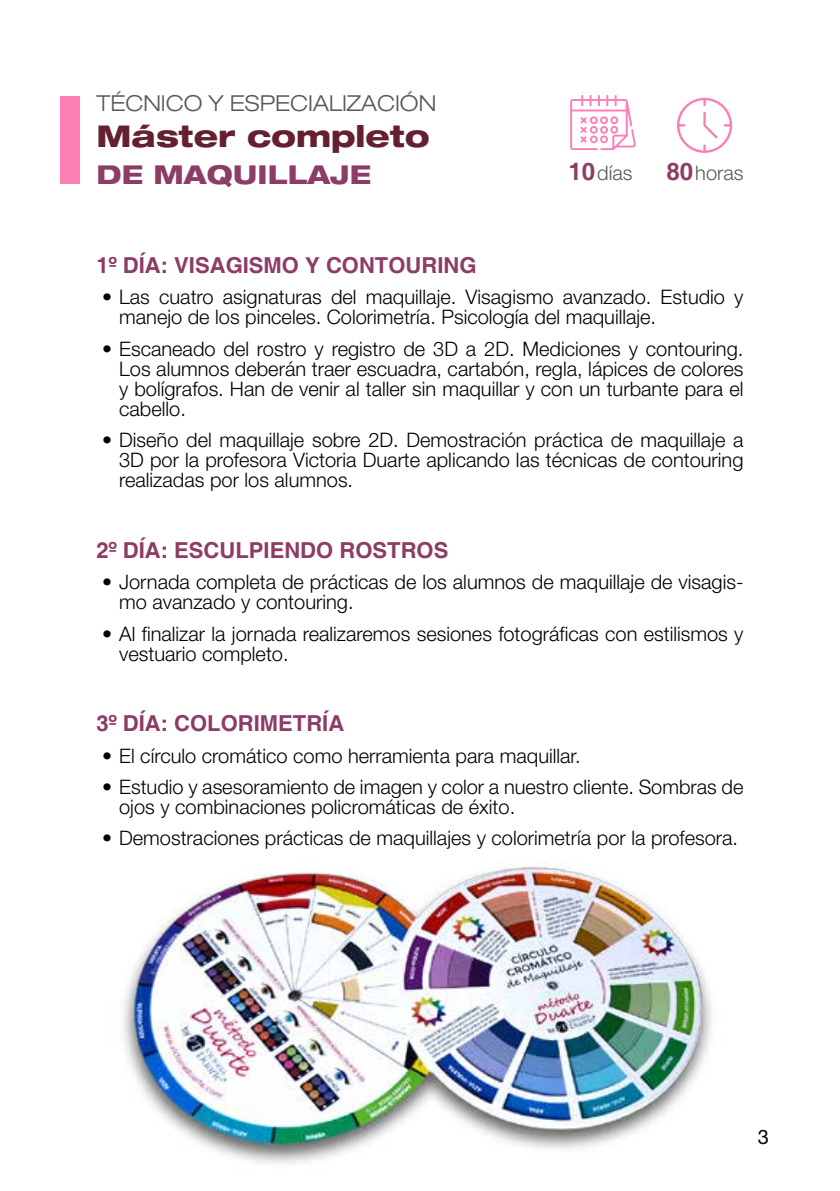
<style>
.page{position:relative;width:840px;height:1191px;background:#fff}
.page>*{position:absolute;margin:0;border:0;box-sizing:border-box;transform-origin:0 0}
.t1{font:800 expanded 30px "Helvetica Neue";color:#642030}
.t2{font:800 expanded 26px "Helvetica Neue";letter-spacing:.01em;color:#8d3c66}
.t3{font:700 22px "Helvetica";color:#8d3c66}
.t4{font:300 expanded 22px "Helvetica Neue";color:#575756}
.t5{font:300 20px/20px "Helvetica Neue";color:#000}
.t6{font:300 20px "Helvetica Neue";color:#575756}
.t7{font:20px "Helvetica Neue";color:#000}
.s1{font-family:"Helvetica";font-weight:700;font-size:24px;color:#8d3c66}
</style>
<div class="page">
<svg style="left:570px;top:95px;width:65px;height:55px"></svg>
<svg style="left:677px;top:98px;width:54px;height:55px"></svg>
<img style="left:123px;top:866px;width:589px;height:298px">
<div style="left:60px;top:96px;width:20px;height:87px;background:#fb7fb5"></div>
<p class="t4" style="left:96px;top:90px;width:341px">TÉCNICO Y ESPECIALIZACIÓN</p>
<h1 class="t1" style="left:96px;top:117px;width:334px">Máster completo</h1>
<h2 class="t2" style="left:96px;top:158px;width:276px">DE MAQUILLAJE</h2>
<p class="t6" style="left:568px;top:161px;width:66px"><span class="s1">10</span>días</p>
<p class="t6" style="left:666px;top:161px;width:79px"><span class="s1">80</span>horas</p>
<p class="t3" style="left:96px;top:252px;width:381px">1º DÍA: VISAGISMO Y CONTOURING</p>
<p class="t5" style="left:119px;top:287px;width:625px;text-indent:-17px">• Las cuatro asignaturas del maquillaje. Visagismo avanzado. Estudio y manejo de los pinceles. Colorimetría. Psicología del maquillaje.</p>
<p class="t5" style="left:119px;top:338px;width:625px;text-align:justify;text-indent:-17px">• Escaneado del rostro y registro de 3D a 2D. Mediciones y contouring.<br>Los alumnos deberán traer escuadra, cartabón, regla, lápices de colores y bolígrafos. Han de venir al taller sin maquillar y con un turbante para el cabello.</p>
<p class="t5" style="left:119px;top:430px;width:625px;text-align:justify;text-indent:-17px">• Diseño del maquillaje sobre 2D. Demostración práctica de maquillaje a 3D por la profesora Victoria Duarte aplicando las técnicas de contouring realizadas por los alumnos.</p>
<p class="t3" style="left:96px;top:537px;width:353px">2º DÍA: ESCULPIENDO ROSTROS</p>
<p class="t5" style="left:119px;top:572px;width:625px;text-indent:-17px">• Jornada completa de prácticas de los alumnos de maquillaje de visagis&shy;mo avanzado y contouring.</p>
<p class="t5" style="left:119px;top:623px;width:625px;text-indent:-17px">• Al finalizar la jornada realizaremos sesiones fotográficas con estilismos y vestuario completo.</p>
<p class="t3" style="left:96px;top:710px;width:249px">3º DÍA: COLORIMETRÍA</p>
<p class="t5" style="left:102px;top:745px;width:479px">• El círculo cromático como herramienta para maquillar.</p>
<p class="t5" style="left:119px;top:776px;width:625px;text-indent:-17px">• Estudio y asesoramiento de imagen y color a nuestro cliente. Sombras de ojos y combinaciones policromáticas de éxito.</p>
<p class="t5" style="left:102px;top:828px;width:637px">• Demostraciones prácticas de maquillajes y colorimetría por la profesora.</p>
<p class="t7" style="left:757px;top:1125px;width:13px">3</p>
</div>
